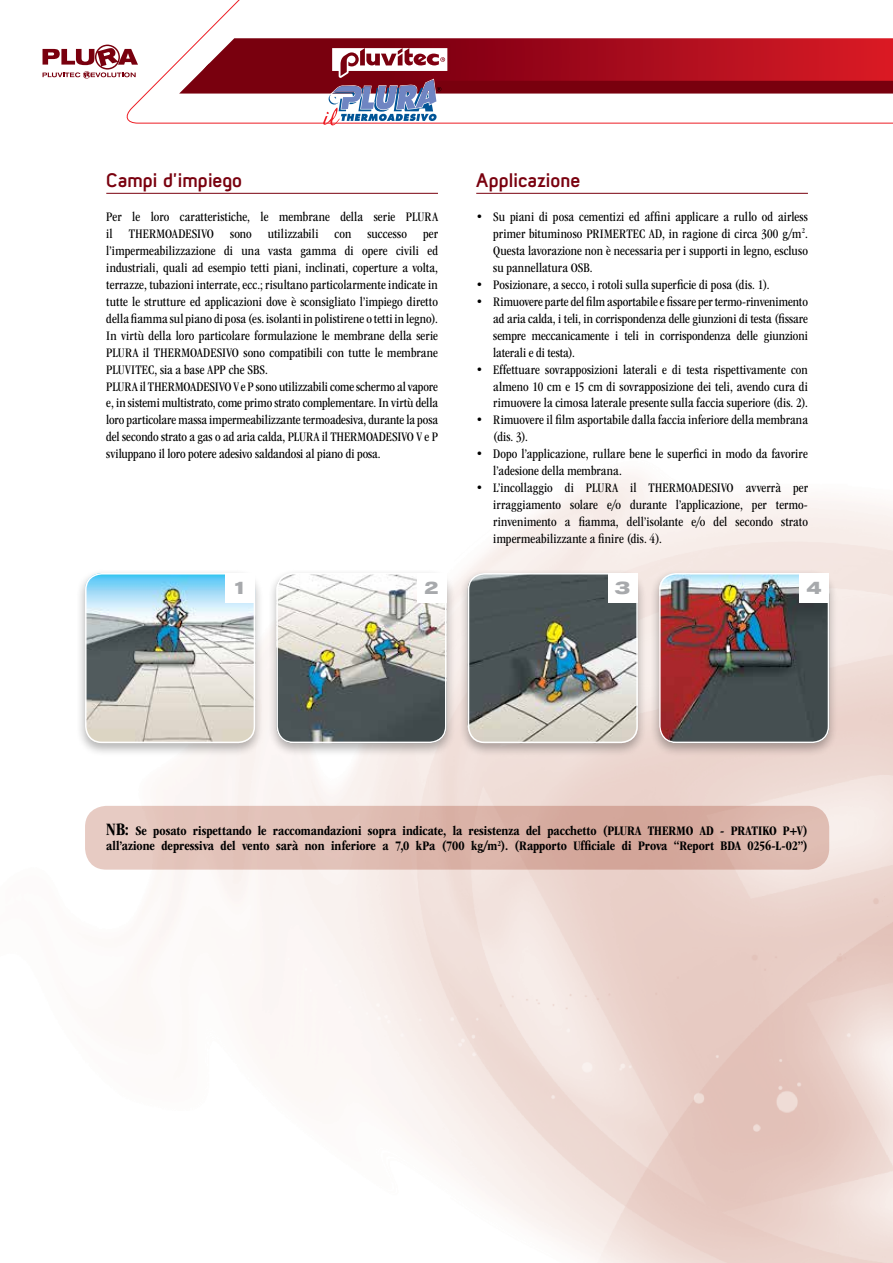
<style>
.page{position:relative;width:893px;height:1263px;background:#fff}
.page>*{position:absolute;margin:0;border:0;box-sizing:border-box;transform-origin:0 0}
.t1{font:700 21px "Mister Giacco";letter-spacing:-.005em;color:#79000e}
.t2{font:700 expanded 18px "Akzidenz Grotesk BQ";color:#a7a9ac}
.t3{font:condensed 13.5px/17px "ITC Garamond Std";letter-spacing:.005em;color:#000;text-align:justify}
.t4{font:700 condensed 13.5px/15px "ITC Garamond Std";color:#000}
.s1{font-size:18px}
</style>
<div class="page">
<svg style="left:43px;top:45px;width:80px;height:34px"></svg>
<svg style="left:123px;top:48px;width:56px;height:75px"></svg>
<svg style="left:179px;top:0;width:714px;height:125px"></svg>
<svg style="left:85px;top:806px;width:744px;height:64px"></svg>
<hr style="left:106px;top:193px;width:332px;height:1px;background:#79000e">
<hr style="left:476px;top:193px;width:332px;height:1px;background:#79000e">
<div style="left:76px;top:568px;width:189px;height:189px;background:#000;opacity:.3"></div>
<img style="left:85px;top:573px;width:170px;height:170px">
<div style="left:85px;top:573px;width:170px;height:170px;border:2px solid #fff;border-radius:16px"></div>
<div style="left:225px;top:573px;width:30px;height:30px;background:#fff"></div>
<div style="left:267px;top:568px;width:189px;height:189px;background:#000;opacity:.3"></div>
<img style="left:276px;top:573px;width:170px;height:170px">
<div style="left:276px;top:573px;width:170px;height:170px;border:2px solid #fff;border-radius:16px"></div>
<div style="left:417px;top:573px;width:29px;height:30px;background:#fff"></div>
<div style="left:459px;top:568px;width:188px;height:189px;background:#000;opacity:.3"></div>
<img style="left:468px;top:573px;width:170px;height:170px">
<div style="left:468px;top:573px;width:170px;height:170px;border:2px solid #fff;border-radius:16px"></div>
<div style="left:608px;top:573px;width:30px;height:30px;background:#fff"></div>
<div style="left:650px;top:568px;width:189px;height:189px;background:#000;opacity:.3"></div>
<img style="left:659px;top:573px;width:170px;height:170px">
<div style="left:659px;top:573px;width:170px;height:170px;border:2px solid #fff;border-radius:16px"></div>
<div style="left:799px;top:573px;width:30px;height:30px;background:#fff"></div>
<h1 class="t1" style="left:106px;top:168px;width:137px">Campi d’impiego</h1>
<p class="t3" style="left:106px;top:208px;width:333px;text-align:left">Per le loro caratteristiche, le membrane della serie PLURA il THERMOADESIVO sono utilizzabili con successo per l’impermeabilizzazione di una vasta gamma di opere civili ed industriali, quali ad esempio tetti piani, inclinati, coperture a volta, terrazze, tubazioni interrate, ecc.; risultano particolarmente indicate in tutte le strutture ed applicazioni dove è sconsigliato l’impiego diretto della fiamma sul piano di posa (es. isolanti in polistirene o tetti in legno).<br>In virtù della loro particolare formulazione le membrane della serie PLURA il THERMOADESIVO sono compatibili con tutte le membrane PLUVITEC, sia a base APP che SBS.<br>PLURA il THERMOADESIVO V e P sono utilizzabili come schermo al vapore e, in sistemi multistrato, come primo strato complementare. In virtù della loro particolare massa impermeabilizzante termoadesiva, durante la posa del secondo strato a gas o ad aria calda, PLURA il THERMOADESIVO V e P sviluppano il loro potere adesivo saldandosi al piano di posa.</p>
<h1 class="t1" style="left:476px;top:168px;width:105px">Applicazione</h1>
<p class="t3" style="left:493px;top:208px;width:316px;text-indent:-17px">• Su piani di posa cementizi ed affini applicare a rullo od airless primer bituminoso PRIMERTEC AD, in ragione di circa 300 g/m<sup>2</sup>.<br>Questa lavorazione non è necessaria per i supporti in legno, escluso su pannellatura OSB.</p>
<p class="t3" style="left:476px;top:276px;width:295px">• Posizionare, a secco, i rotoli sulla superficie di posa (dis. 1).</p>
<p class="t3" style="left:493px;top:293px;width:316px;text-indent:-17px">• Rimuovere parte del film asportabile e fissare per termo-rinvenimento ad aria calda, i teli, in corrispondenza delle giunzioni di testa (fissare sempre meccanicamente i teli in corrispondenza delle giunzioni laterali e di testa).</p>
<p class="t3" style="left:493px;top:361px;width:316px;text-indent:-17px">• Effettuare sovrapposizioni laterali e di testa rispettivamente con almeno 10 cm e 15 cm di sovrapposizione dei teli, avendo cura di rimuovere la cimosa laterale presente sulla faccia superiore (dis. 2).</p>
<p class="t3" style="left:493px;top:412px;width:316px;text-indent:-17px">• Rimuovere il film asportabile dalla faccia inferiore della membrana (dis. 3).</p>
<p class="t3" style="left:493px;top:446px;width:316px;text-indent:-17px">• Dopo l’applicazione, rullare bene le superfici in modo da favorire l’adesione della membrana.</p>
<p class="t3" style="left:493px;top:480px;width:316px;text-indent:-17px">• L’incollaggio di PLURA il THERMOADESIVO avverrà per irraggiamento solare e/o durante l’applicazione, per termo&shy;rinvenimento a fiamma, dell’isolante e/o del secondo strato impermeabilizzante a finire (dis. 4).</p>
<h2 class="t2" style="left:233px;top:578px;width:17px">1</h2>
<h2 class="t2" style="left:424px;top:578px;width:17px">2</h2>
<h2 class="t2" style="left:615px;top:578px;width:17px">3</h2>
<h2 class="t2" style="left:807px;top:578px;width:17px">4</h2>
<p class="t4" style="left:106px;top:824px;width:703px"><span class="s1">NB:</span> Se posato rispettando le raccomandazioni sopra indicate, la resistenza del pacchetto (PLURA THERMO AD - PRATIKO P+V) all’azione depressiva del vento sarà non inferiore a 7,0 kPa (700 kg/m<sup>2</sup>). (Rapporto Ufficiale di Prova “Report BDA 0256-L-02”)</p>
</div>
